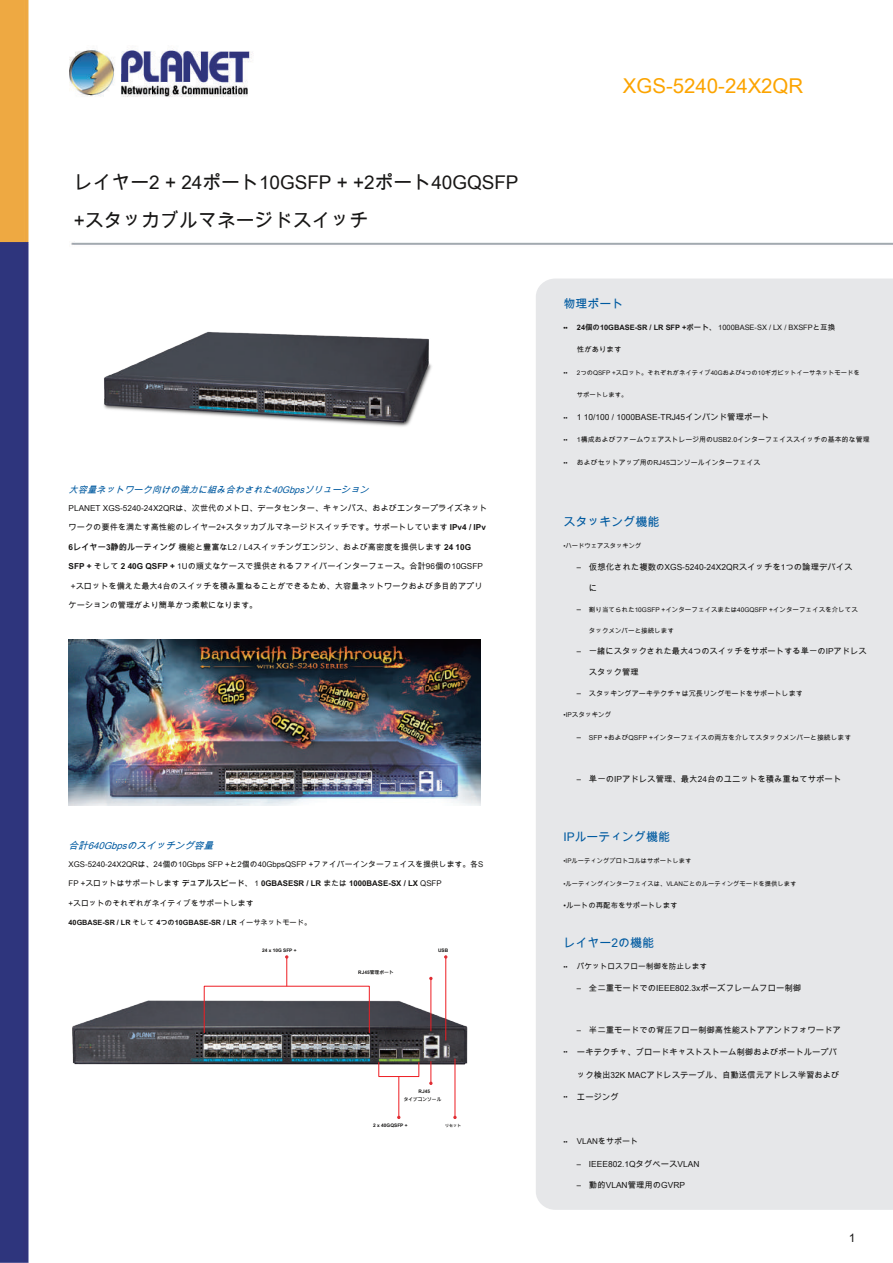
<style>
.page{position:relative;width:893px;height:1263px;background:#fff}
.page>*{position:absolute;margin:0;border:0;box-sizing:border-box;transform-origin:0 0}
.t1{font:20.4px "Arial Unicode MS";color:#fca400}
.t2{font:18.9px/38.7px "Arial Unicode MS";color:#171615}
.t3{font:12px "Arial Unicode MS";color:#005aa0}
.t4{font:12px "Arial Unicode MS";color:#171615}
.t5{font:11.85px "Arial Unicode MS";color:#005aa0}
.t6{font:italic 9.6px "Arial Unicode MS";color:#005aa0}
.t7{font:italic 9.3px "Arial Unicode MS";color:#005aa0}
.t8{font:8.4px "Arial Unicode MS";color:#171615}
.t9{font:8.25px "Arial Unicode MS";color:#171615}
.t10{font:8.1px "Arial Unicode MS";color:#171615}
.t11{font:7.8px "Arial Unicode MS";color:#171615}
.t12{font:700 7.8px "Arial Unicode MS";color:#171615}
.t13{font:7.65px "Arial Unicode MS";color:#171615}
.t14{font:700 7.5px "Arial Unicode MS";color:#171615}
.t15{font:7.5px "Arial Unicode MS";color:#171615}
.t16{font:700 7.2px "Arial Unicode MS";color:#171615}
.t17{font:7.2px "Arial Unicode MS";color:#171615}
.t18{font:6.9px "Arial Unicode MS";color:#171615}
.t19{font:6.6px "Arial Unicode MS";color:#171615}
.t20{font:6.3px "Arial Unicode MS";color:#171615}
.t21{font:700 4.8px "Arial Unicode MS";color:#171615}
.t22{font:700 4.65px "Arial Unicode MS";color:#171615}
.t23{font:700 3.9px "Arial Unicode MS";color:#171615}
.s1{font-weight:700}
.s2{font-weight:400}
.s3{font-size:6.3px}
.s4{font-size:8.4px}
</style>
<div class="page">
<img style="left:0;top:0;width:893px;height:1263px">
<div style="left:536px;top:278px;width:357px;height:932px;background:#e6e7e9"></div>
<img style="left:95px;top:315px;width:349px;height:124px">
<img style="left:69px;top:640px;width:411px;height:165px">
<img style="left:67px;top:990px;width:408px;height:85px">
<svg style="left:429px;top:1061px;width:3px;height:24px"></svg>
<div style="left:378px;top:1062px;width:41px;height:15px;border:1px solid #ee1d23"></div>
<hr style="left:398px;top:1076px;width:1px;height:40px;background:#ee1d23">
<hr style="left:454px;top:1058px;width:1px;height:58px;background:#ee1d23">
<svg style="left:453px;top:1116px;width:4px;height:3px"></svg>
<svg style="left:285px;top:955px;width:3px;height:31px"></svg>
<hr style="left:430px;top:979px;width:1px;height:52px;background:#ee1d23">
<hr style="left:445px;top:958px;width:1px;height:82px;background:#ee1d23">
<h2 class="t2" style="left:74px;top:162px;width:446px">レイヤー2 + 24ポート10GSFP + +2ポート40GQSFP +スタッカブルマネージドスイッチ</h2>
<p class="t7" style="left:69px;top:483px;width:305px">大容量ネットワーク向けの強力に組み合わされた40Gbpsソリューション</p>
<p class="t9" style="left:69px;top:502px;width:420px">PLANET XGS-5240-24X2QRは、次世代のメトロ、データセンター、キャンパス、およびエンタープライズネット</p>
<p class="t9" style="left:69px;top:521px;width:419px">ワークの要件を満たす高性能のレイヤー2+スタッカブルマネージドスイッチです。サポートしています <span class="s1">IPv4 / IPv</span></p>
<p class="t9" style="left:69px;top:541px;width:404px"><span class="s1">6レイヤー3静的ルーティング</span> 機能と豊富なL2 / L4スイッチングエンジン、および高密度を提供します <span class="s1">24 10G</span></p>
<p class="t9" style="left:69px;top:560px;width:416px"><span class="s1">SFP +</span> そして <span class="s1">2 40G QSFP +</span> 1Uの頑丈なケースで提供されるファイバーインターフェース。合計96個の10GSFP</p>
<p class="t9" style="left:71px;top:580px;width:413px">+スロットを備えた最大4台のスイッチを積み重ねることができるため、大容量ネットワークおよび多目的アプリ</p>
<p class="t9" style="left:69px;top:599px;width:190px">ケーションの管理がより簡単かつ柔軟になります。</p>
<p class="t6" style="left:69px;top:839px;width:150px">合計640Gbpsのスイッチング容量</p>
<p class="t11" style="left:69px;top:858px;width:416px">XGS-5240-24X2QRは、24個の10Gbps SFP +と2個の40GbpsQSFP +ファイバーインターフェイスを提供します。各S</p>
<p class="t12" style="left:69px;top:878px;width:374px"><span class="s2">FP +スロットはサポートします</span> デュアルスピード、 <span class="s2">1</span> 0GBASESR / LR <span class="s2">または</span> 1000BASE-SX / LX <span class="s2">QSFP</span></p>
<p class="t11" style="left:69px;top:897px;width:187px">+スロットのそれぞれがネイティブをサポートします</p>
<p class="t16" style="left:69px;top:918px;width:244px">40GBASE-SR / LR <span class="s2">そして</span> 4つの10GBASE-SR / LR <span class="s2">イーサネットモード。</span></p>
<p class="t21" style="left:262px;top:947px;width:36px">24 x 10G SFP +</p>
<p class="t21" style="left:438px;top:947px;width:12px">USB</p>
<p class="t21" style="left:358px;top:968px;width:37px">RJ45管理ポート</p>
<p class="t21" style="left:419px;top:1088px;width:13px">RJ45</p>
<p class="t22" style="left:404px;top:1096px;width:39px">タイプコンソール</p>
<p class="t21" style="left:373px;top:1122px;width:36px">2 x 40GQSFP +</p>
<p class="t23" style="left:445px;top:1123px;width:17px">リセット</p>
<h1 class="t1" style="left:623px;top:71px;width:182px">XGS-5240-24X2QR</h1>
<h3 class="t3" style="left:563px;top:295px;width:62px">物理ポート</h3>
<p class="t14" style="left:563px;top:322px;width:273px"><span class="s3">••</span> 24個の10GBASE-SR / LR SFP +ポート、 <span class="s2">1000BASE-SX / LX / BXSFPと互換</span></p>
<p class="t15" style="left:577px;top:344px;width:46px">性があります</p>
<p class="t20" style="left:577px;top:368px;width:284px">2つのQSFP +スロット。それぞれがネイティブ40Gおよび4つの10ギガビットイーサネットモードを</p>
<p class="t20" style="left:577px;top:390px;width:52px">サポートします。</p>
<p class="t8" style="left:577px;top:411px;width:194px">1 10/100 / 1000BASE-TRJ45インバンド管理ポート</p>
<p class="t18" style="left:577px;top:435px;width:294px">1構成およびファームウェアストレージ用のUSB2.0インターフェイススイッチの基本的な管理</p>
<p class="t18" style="left:577px;top:457px;width:185px">およびセットアップ用のRJ45コンソールインターフェイス</p>
<p class="t20" style="left:563px;top:368px;width:6px">••</p>
<p class="t20" style="left:563px;top:413px;width:6px">••</p>
<p class="t20" style="left:563px;top:435px;width:6px">••</p>
<p class="t20" style="left:563px;top:458px;width:6px">••</p>
<h3 class="t3" style="left:563px;top:513px;width:98px">スタッキング機能</h3>
<p class="t20" style="left:563px;top:541px;width:79px">•ハードウェアスタッキング</p>
<p class="t8" style="left:577px;top:561px;width:277px">– 仮想化された複数のXGS-5240-24X2QRスイッチを1つの論理デバイス</p>
<p class="t8" style="left:589px;top:582px;width:10px">に</p>
<p class="t19" style="left:577px;top:605px;width:282px"><span class="s4">–</span> 割り当てられた10GSFP +インターフェイスまたは40GQSFP +インターフェイスを介してス</p>
<p class="t19" style="left:589px;top:626px;width:86px">タックメンバーと接続します</p>
<p class="t9" style="left:577px;top:645px;width:291px"><span class="s4">–</span> 一緒にスタックされた最大4つのスイッチをサポートする単一のIPアドレス</p>
<p class="t9" style="left:589px;top:666px;width:51px">スタック管理</p>
<p class="t17" style="left:577px;top:689px;width:228px"><span class="s4">–</span> スタッキングアーキテクチャは冗長リングモードをサポートします</p>
<p class="t19" style="left:563px;top:710px;width:50px">•IPスタッキング</p>
<p class="t18" style="left:577px;top:732px;width:276px"><span class="s4">–</span> SFP +およびQSFP +インターフェイスの両方を介してスタックメンバーと接続します</p>
<p class="t8" style="left:577px;top:773px;width:266px">– 単一のIPアドレス管理、最大24台のユニットを積み重ねてサポート</p>
<h3 class="t5" style="left:563px;top:829px;width:108px">IPルーティング機能</h3>
<p class="t20" style="left:563px;top:856px;width:129px">•IPルーティングプロトコルはサポートします</p>
<p class="t20" style="left:563px;top:879px;width:234px">•ルーティングインターフェイスは、VLANごとのルーティングモードを提供します</p>
<p class="t15" style="left:563px;top:900px;width:116px">•ルートの再配布をサポートします</p>
<h3 class="t3" style="left:563px;top:934px;width:92px">レイヤー2の機能</h3>
<p class="t13" style="left:563px;top:961px;width:145px"><span class="s3">••</span> パケットロスフロー制御を防止します</p>
<p class="t8" style="left:577px;top:982px;width:226px">– 全二重モードでのIEEE802.3xポーズフレームフロー制御</p>
<p class="t8" style="left:577px;top:1024px;width:266px">– 半二重モードでの背圧フロー制御高性能ストアアンドフォワードア</p>
<p class="t8" style="left:577px;top:1046px;width:262px">ーキテクチャ、ブロードキャストストーム制御およびポートループバ</p>
<p class="t8" style="left:577px;top:1068px;width:264px">ック検出32K MACアドレステーブル、自動送信元アドレス学習および</p>
<p class="t8" style="left:577px;top:1091px;width:44px">エージング</p>
<p class="t10" style="left:577px;top:1136px;width:63px">VLANをサポート</p>
<p class="t8" style="left:577px;top:1158px;width:124px">– IEEE802.1QタグベースVLAN</p>
<p class="t8" style="left:577px;top:1179px;width:110px">– 動的VLAN管理用のGVRP</p>
<p class="t20" style="left:563px;top:1047px;width:6px">••</p>
<p class="t20" style="left:563px;top:1092px;width:6px">••</p>
<p class="t20" style="left:563px;top:1137px;width:6px">••</p>
<h3 class="t4" style="left:849px;top:1229px;width:8px">1</h3>
</div>
